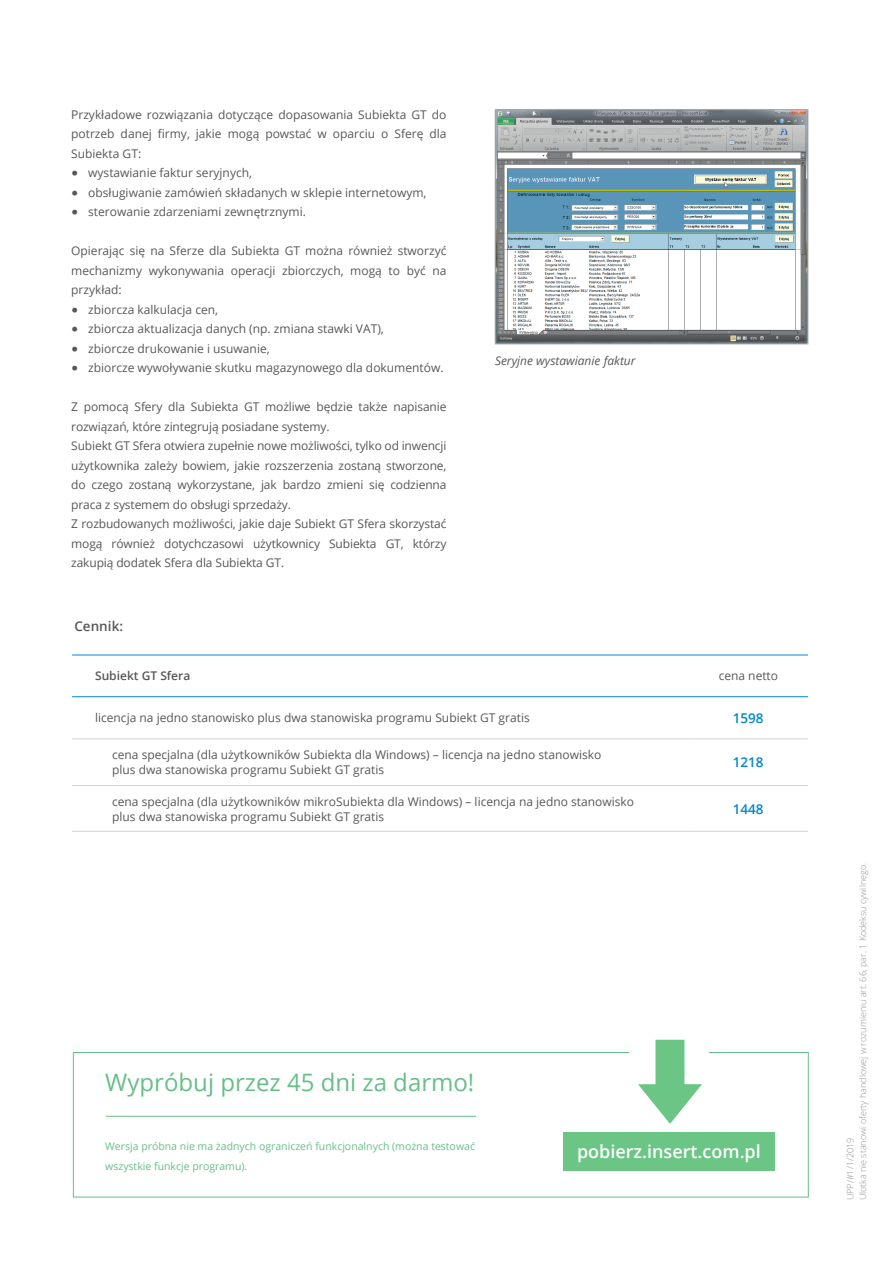
<style>
.page{position:relative;width:893px;height:1263px;background:#fff}
.page>*{position:absolute;margin:0;border:0;box-sizing:border-box;transform-origin:0 0}
.t1{font:24px "Open Sans";color:#66bf89}
.Bold{font:600 18px "Open Sans";color:#fff}
.t2{font:600 13.5px "Open Sans";color:#0086cc}
.Bold-2{font:600 13.5px "Open Sans";color:#57585a}
.funkcje-punktory{font:12px/19.5px "Open Sans";color:#57585a;text-align:justify}
.funkcje-punktory-2{font:italic 12px "Open Sans";color:#57585a}
.t3{font:600 12px "Open Sans";color:#57585a}
.t4{font:10.5px/19.5px "Open Sans";color:#66bf89}
.opis_programu{font:300 9px "Open Sans";color:#939598}
.s1{font-family:"LFT Etica"}
</style>
<div class="page">
<img style="left:497px;top:111px;width:309px;height:231px">
<div style="left:495px;top:109px;width:313px;height:235px;border:1px solid #a8a9ad"></div>
<svg style="left:72px;top:697px;width:736px;height:42px"></svg>
<hr style="left:72px;top:739px;width:617px;height:1px;background:#d1d2d4">
<hr style="left:689px;top:739px;width:119px;height:1px;background:#d1d2d4">
<hr style="left:72px;top:785px;width:617px;height:1px;background:#d1d2d4">
<hr style="left:689px;top:785px;width:119px;height:1px;background:#d1d2d4">
<hr style="left:72px;top:831px;width:617px;height:1px;background:#d1d2d4">
<hr style="left:689px;top:831px;width:119px;height:1px;background:#d1d2d4">
<hr style="left:72px;top:655px;width:617px;height:1px;background:#0086cc">
<hr style="left:689px;top:655px;width:119px;height:1px;background:#0086cc">
<hr style="left:72px;top:696px;width:617px;height:1px;background:#0086cc">
<hr style="left:689px;top:696px;width:119px;height:1px;background:#0086cc">
<div style="left:73px;top:1052px;width:736px;height:145px;border:1px solid #66bf89"></div>
<div style="left:563px;top:1132px;width:212px;height:39px;background:#6bc685"></div>
<hr style="left:106px;top:1116px;width:370px;height:1px;background:#66bf89">
<div style="left:629px;top:1044px;width:80px;height:15px;background:#fff"></div>
<svg style="left:638px;top:1040px;width:64px;height:84px"></svg>
<p class="funkcje-punktory" style="left:71px;top:104px;width:377px">Przykładowe rozwiązania dotyczące dopasowania Subiekta GT do potrzeb danej firmy, jakie mogą powstać w oparciu o Sferę dla Subiekta GT:</p>
<p class="funkcje-punktory" style="left:71px;top:163px;width:182px"><span class="s1">○</span> wystawianie faktur seryjnych,</p>
<p class="funkcje-punktory" style="left:71px;top:182px;width:357px"><span class="s1">○</span> obsługiwanie zamówień składanych w sklepie internetowym,</p>
<p class="funkcje-punktory" style="left:71px;top:202px;width:236px"><span class="s1">○</span> sterowanie zdarzeniami zewnętrznymi.</p>
<p class="funkcje-punktory" style="left:71px;top:241px;width:377px">Opierając się na Sferze dla Subiekta GT można również stworzyć mechanizmy wykonywania operacji zbiorczych, mogą to być na przykład:</p>
<p class="funkcje-punktory" style="left:71px;top:299px;width:148px"><span class="s1">○</span> zbiorcza kalkulacja cen,</p>
<p class="funkcje-punktory" style="left:71px;top:319px;width:314px"><span class="s1">○</span> zbiorcza aktualizacja danych (np. zmiana stawki VAT),</p>
<p class="funkcje-punktory" style="left:71px;top:338px;width:200px"><span class="s1">○</span> zbiorcze drukowanie i usuwanie,</p>
<p class="funkcje-punktory" style="left:71px;top:358px;width:374px"><span class="s1">○</span> zbiorcze wywoływanie skutku magazynowego dla dokumentów.</p>
<p class="funkcje-punktory" style="left:71px;top:397px;width:377px">Z pomocą Sfery dla Subiekta GT możliwe będzie także napisanie rozwiązań, które zintegrują posiadane systemy.</p>
<p class="funkcje-punktory" style="left:71px;top:436px;width:377px">Subiekt GT Sfera otwiera zupełnie nowe możliwości, tylko od inwencji użytkownika zależy bowiem, jakie rozszerzenia zostaną stworzone, do czego zostaną wykorzystane, jak bardzo zmieni się codzienna praca z systemem do obsługi sprzedaży.</p>
<p class="funkcje-punktory" style="left:71px;top:514px;width:377px">Z rozbudowanych możliwości, jakie daje Subiekt GT Sfera skorzystać mogą również dotychczasowi użytkownicy Subiekta GT, którzy zakupią dodatek Sfera dla Subiekta GT.</p>
<p class="Bold-2" style="left:74px;top:617px;width:50px">Cennik:</p>
<p class="funkcje-punktory-2" style="left:495px;top:352px;width:142px">Seryjne wystawianie faktur</p>
<p class="t3" style="left:95px;top:668px;width:97px">Subiekt GT Sfera</p>
<p class="funkcje-punktory" style="left:719px;top:666px;width:61px">cena netto</p>
<p class="funkcje-punktory" style="left:95px;top:708px;width:436px">licencja na jedno stanowisko plus dwa stanowiska programu Subiekt GT gratis</p>
<p class="t2" style="left:733px;top:709px;width:32px">1598</p>
<p class="funkcje-punktory" style="left:112px;top:747px;width:491px;line-height:15px">cena specjalna (dla użytkowników Subiekta dla Windows) – licencja na jedno stanowisko plus dwa stanowiska programu Subiekt GT gratis</p>
<p class="t2" style="left:733px;top:753px;width:32px">1218</p>
<p class="funkcje-punktory" style="left:112px;top:793px;width:523px;line-height:15px">cena specjalna (dla użytkowników mikroSubiekta dla Windows) – licencja na jedno stanowisko plus dwa stanowiska programu Subiekt GT gratis</p>
<p class="t2" style="left:733px;top:799px;width:32px">1448</p>
<p class="t1" style="left:105px;top:1066px;width:371px">Wypróbuj przez 45 dni za darmo!</p>
<p class="t4" style="left:105px;top:1136px;width:371px">Wersja próbna nie ma żadnych ograniczeń funkcjonalnych (można testować wszystkie funkcje programu).</p>
<p class="Bold" style="left:577px;top:1139px;width:185px">pobierz.insert.com.pl</p>
<p class="opis_programu" style="left:857px;top:1200px;width:339px;rotate:-90deg">Ulotka nie stanowi oferty handlowej w rozumieniu art. 66, par. 1 Kodeksu cywilnego.</p>
<p class="opis_programu" style="left:844px;top:1200px;width:64px;rotate:-90deg">UPP/#1/1/2019</p>
</div>
